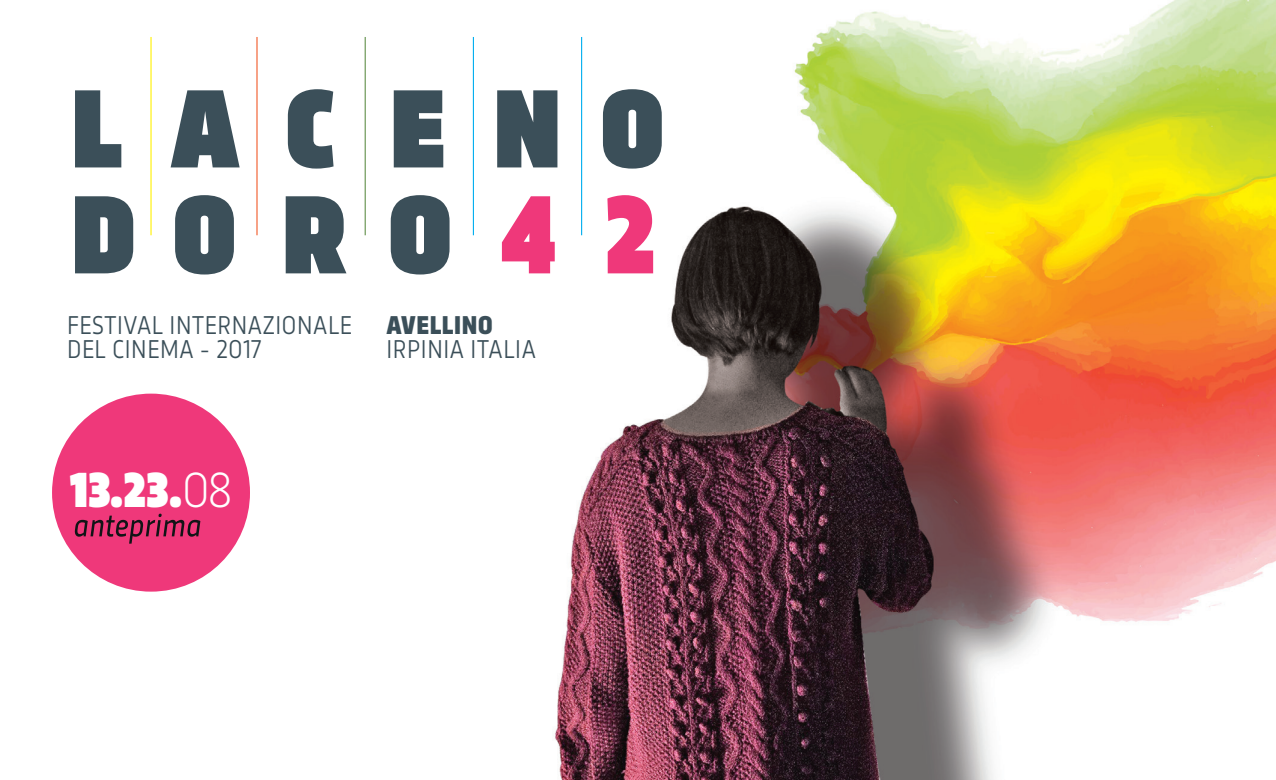
<style>
.page{position:relative;width:1276px;height:780px;background:#fff}
.page>*{position:absolute;margin:0;border:0;box-sizing:border-box;transform-origin:0 0}
.t1{font:900 51.75px "Trasandina W03";color:#fff;scale:.9 1}
.t2{font:27px/24.2px "Trasandina W03";letter-spacing:.025em;color:#3b4f59;scale:.9 1}
.t3{font:900 27px "Trasandina W03";letter-spacing:.025em;color:#3b4f59;scale:.9 1}
.s1{font-weight:300}
</style>
<div class="page">
<img style="left:509px;top:0;width:767px;height:780px">
<svg style="left:75px;top:90px;width:46px;height:77px"></svg>
<svg style="left:171px;top:90px;width:69px;height:77px"></svg>
<svg style="left:288px;top:89px;width:45px;height:79px"></svg>
<svg style="left:394px;top:90px;width:49px;height:77px"></svg>
<svg style="left:497px;top:90px;width:60px;height:77px"></svg>
<svg style="left:603px;top:89px;width:59px;height:79px"></svg>
<svg style="left:75px;top:196px;width:58px;height:77px"></svg>
<svg style="left:175px;top:195px;width:59px;height:79px"></svg>
<svg style="left:286px;top:196px;width:60px;height:77px"></svg>
<svg style="left:391px;top:195px;width:58px;height:79px"></svg>
<svg style="left:502px;top:196px;width:53px;height:77px"></svg>
<svg style="left:607px;top:195px;width:46px;height:78px"></svg>
<hr style="left:150px;top:37px;width:2px;height:198px;background:#fff101">
<hr style="left:256px;top:37px;width:1px;height:198px;background:#f15a29">
<hr style="left:365px;top:37px;width:1px;height:198px;background:#61904a">
<hr style="left:473px;top:37px;width:1px;height:198px;background:#00aeef">
<hr style="left:581px;top:37px;width:1px;height:198px;background:#00aeef">
<div style="left:52px;top:393px;width:198px;height:198px;background:#ef387a;border-radius:50%"></div>
<svg style="left:75px;top:513px;width:125px;height:30px"></svg>
<p class="t2" style="left:67px;top:311px;width:318px">FESTIVAL INTERNAZIONALE<br>DEL CINEMA - 2017</p>
<p class="t3" style="left:386px;top:305px;width:120px">AVELLINO</p>
<p class="t2" style="left:386px;top:335px;width:168px">IRPINIA ITALIA</p>
<h1 class="t1" style="left:70px;top:452px;width:181px">13.23.<span class="s1">08</span></h1>
</div>
